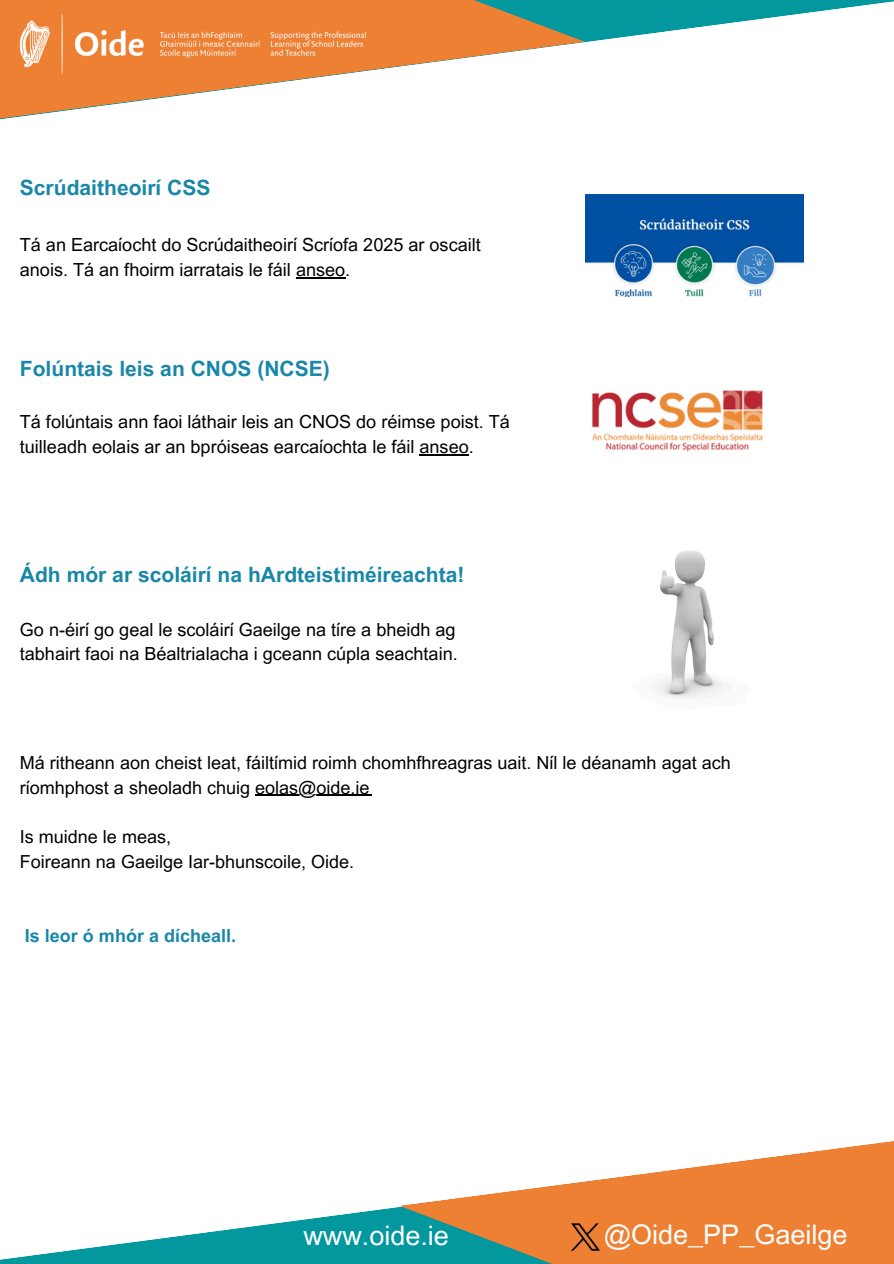
<style>
.page{position:relative;width:894px;height:1264px;background:#fff}
.page>*{position:absolute;margin:0;border:0;box-sizing:border-box;transform-origin:0 0}
.t1{font:27px "Arial MT Pro";color:#fff}
.t2{font:700 21px "Arial MT Pro";color:#1987a8}
.t3{font:18px/24.8px "Arial MT Pro";color:#000}
.t4{font:700 18px "Arial MT Pro";color:#1987a8}
</style>
<div class="page">
<svg style="left:0;top:1207px;width:399px;height:56px;fill:#03989e"></svg>
<svg style="left:399px;top:1141px;width:494px;height:122px;fill:#ee8034"></svg>
<img style="left:561px;top:1219px;width:48px;height:35px">
<svg style="left:585px;top:0;width:308px;height:42px;fill:#03989e"></svg>
<svg style="left:0;top:0;width:585px;height:120px"></svg>
<img style="left:4px;top:8px;width:378px;height:81px">
<img style="left:592px;top:390px;width:171px;height:62px">
<img style="left:657px;top:550px;width:66px;height:148px">
<hr style="left:255px;top:794px;width:117px;height:2px;background:#000">
<hr style="left:419px;top:454px;width:49px;height:1px;background:#000">
<hr style="left:296px;top:277px;width:49px;height:1px;background:#000">
<img style="left:585px;top:194px;width:218px;height:102px">
<p class="t2" style="left:20px;top:180px;width:192px">Scrúdaitheoirí CSS</p>
<p class="t3" style="left:20px;top:235px;width:462px">Tá an Earcaíocht do Scrúdaitheoirí Scríofa 2025 ar oscailt anois. Tá an fhoirm iarratais le fáil anseo.</p>
<h2 class="t2" style="left:20px;top:361px;width:311px">Folúntais leis an CNOS (NCSE)</h2>
<p class="t3" style="left:20px;top:411px;width:491px">Tá folúntais ann faoi láthair leis an CNOS do réimse poist. Tá tuilleadh eolais ar an bpróiseas earcaíochta le fáil anseo.</p>
<p class="t2" style="left:20px;top:566px;width:446px">Ádh mór ar scoláirí na hArdteistiméireachta!</p>
<p class="t3" style="left:20px;top:619px;width:439px">Go n-éirí go geal le scoláirí Gaeilge na tíre a bheidh ag tabhairt faoi na Béaltrialacha i gceann cúpla seachtain.</p>
<h2 class="t3" style="left:20px;top:752px;width:712px">Má ritheann aon cheist leat, fáiltímid roimh chomhfhreagras uait. Níl le déanamh agat ach ríomhphost a sheoladh chuig eolas@oide.ie</h2>
<p class="t3" style="left:20px;top:826px;width:153px">Is muidne le meas,</p>
<p class="t3" style="left:20px;top:851px;width:336px">Foireann na Gaeilge Iar-bhunscoile, Oide.</p>
<p class="t4" style="left:25px;top:929px;width:213px">Is leor ó mhór a dícheall.</p>
<p class="t1" style="left:303px;top:1225px;width:147px">www.oide.ie</p>
<p class="t1" style="left:603px;top:1224px;width:245px">@Oide_PP_Gaeilge</p>
</div>
